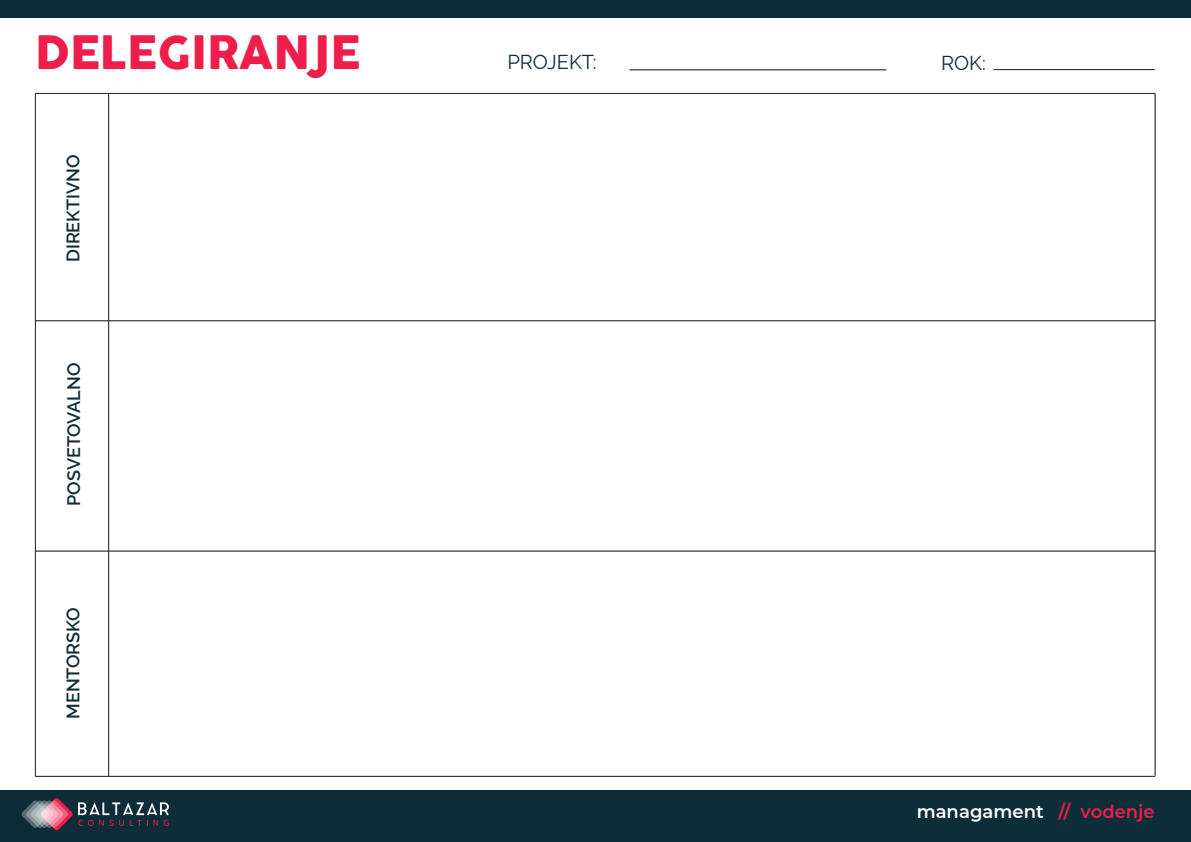
<style>
.page{position:relative;width:1191px;height:842px;background:#fff}
.page>*{position:absolute;margin:0;border:0;box-sizing:border-box;transform-origin:0 0}
.t1{font:45px "Cocogoose";color:#ed1e4c}
.t2{font:20px "Raleway";color:#0d2d38}
.t3{font:600 18px "Raleway";color:#0d2d38}
.t4{font:600 18px "Montserrat";color:#fff}
.s1{color:#ed1e4c}
</style>
<div class="page">
<div style="left:0;top:791px;width:1191px;height:51px;background:#0d2d38"></div>
<div style="left:0;top:0;width:1191px;height:18px;background:#0d2d38"></div>
<hr style="left:35px;top:93px;width:1px;height:683px;background:#231f20">
<hr style="left:108px;top:93px;width:1px;height:683px;background:#231f20">
<hr style="left:1154px;top:93px;width:1px;height:683px;background:#231f20">
<hr style="left:35px;top:320px;width:1120px;height:1px;background:#231f20">
<hr style="left:35px;top:93px;width:1120px;height:1px;background:#231f20">
<hr style="left:629px;top:69px;width:257px;height:1px;background:#231f20">
<hr style="left:993px;top:69px;width:161px;height:1px;background:#231f20">
<hr style="left:35px;top:550px;width:1120px;height:1px;background:#231f20">
<hr style="left:35px;top:776px;width:1120px;height:1px;background:#231f20">
<svg style="left:22px;top:798px;width:147px;height:32px"></svg>
<h1 class="t1" style="left:35px;top:22px;width:327px">DELEGIRANJE</h1>
<p class="t3" style="left:63px;top:262px;width:109px;rotate:-90deg">DIREKTIVNO</p>
<p class="t3" style="left:64px;top:506px;width:145px;rotate:-90deg">POSVETOVALNO</p>
<p class="t3" style="left:63px;top:719px;width:113px;rotate:-90deg">MENTORSKO</p>
<p class="t2" style="left:507px;top:51px;width:91px">PROJEKT:</p>
<p class="t2" style="left:941px;top:51px;width:46px">ROK:</p>
<p class="t4" style="left:916px;top:799px;width:239px">managament <span class="s1">// vodenje</span></p>
</div>
